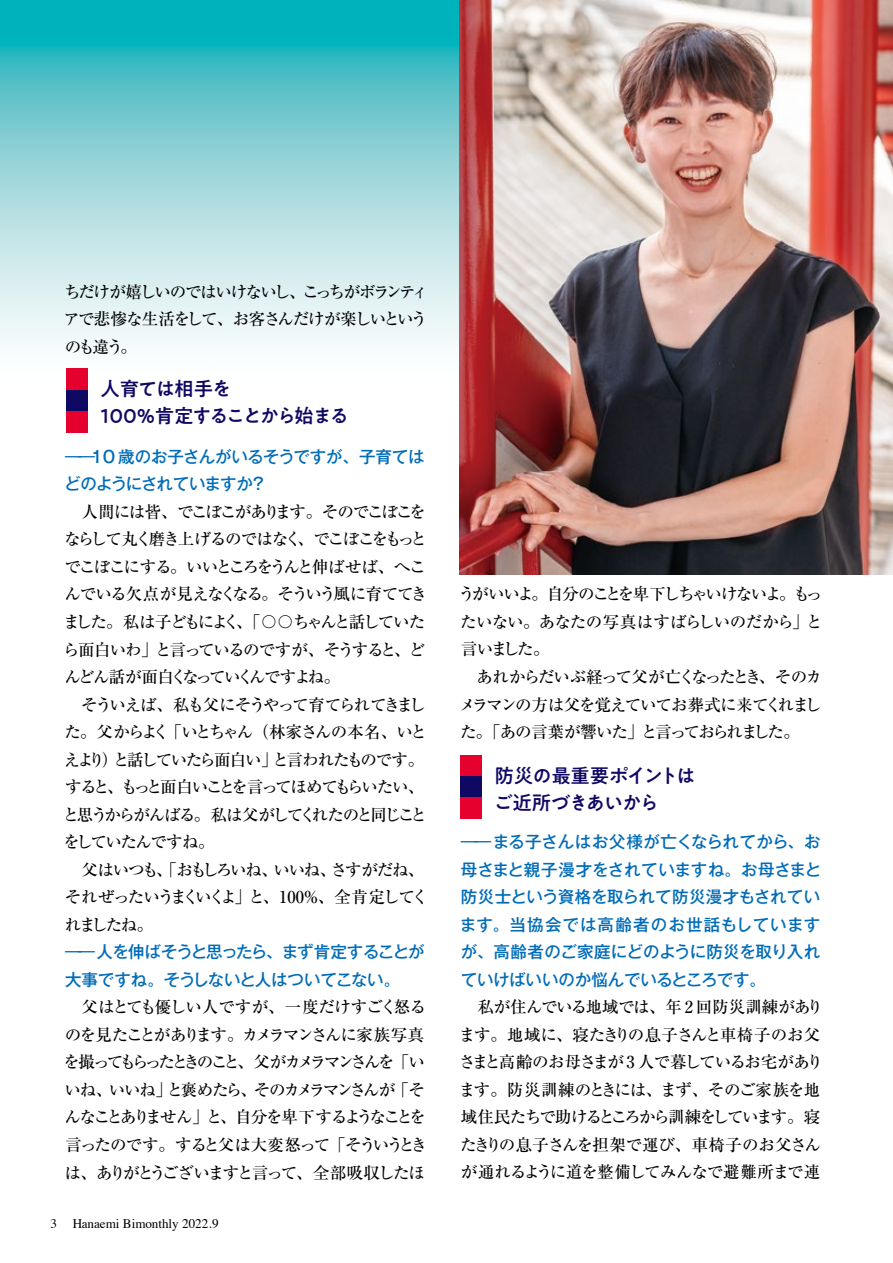
<style>
.page{position:relative;width:893px;height:1263px;background:#fff}
.page>*{position:absolute;margin:0;border:0;box-sizing:border-box;transform-origin:0 0}
.t1{font:500 19.5px/27px "PA1 Gothic Std";letter-spacing:-.06em;color:#100964}
.t2{font:500 16.5px/27.5px "Ryumin Pr 6";letter-spacing:-.095em;color:#000;text-align:justify}
.t3{font:500 16.5px/27.5px "Ryumin Pr 6";letter-spacing:-.12em;color:#000}
.t4{font:500 16.5px/27.5px "Gothic MB101 Pr 6";letter-spacing:-.02em;color:#006cb8}
.t5{font:500 16.5px/27.5px "Ryumin Pr 6";letter-spacing:-.055em;color:#000}
.t6{font:500 16.5px/27.5px "Ryumin Pr 6";letter-spacing:-.075em;color:#000}
.t7{font:500 16.5px/27.5px "Gothic MB101 Pr 6";letter-spacing:-.045em;color:#006cb8}
.t8{font:13.2px "Times";color:#000}
</style>
<div class="page">
<svg style="left:0;top:0;width:459px;height:369px;background:#93d7db"></svg>
<div style="left:460px;top:755px;width:22px;height:22px;background:#e6002d"></div>
<div style="left:460px;top:777px;width:22px;height:21px;background:#100964"></div>
<div style="left:460px;top:798px;width:22px;height:21px;background:#e6002d"></div>
<div style="left:66px;top:369px;width:22px;height:21px;background:#e6002d"></div>
<div style="left:66px;top:390px;width:22px;height:21px;background:#100964"></div>
<div style="left:66px;top:411px;width:22px;height:21px;background:#e6002d"></div>
<img style="left:459px;top:0;width:434px;height:574px">
<p class="t2" style="left:64px;top:277px;width:366px">ちだけが嬉しいのではいけないし、こっちがボランティアで悲惨な生活をして、お客さんだけが楽しいというのも違う。</p>
<p class="t1" style="left:101px;top:377px;width:250px">人育ては相手を<br>100％肯定することから始まる</p>
<p class="t4" style="left:64px;top:442px;width:362px">――10 歳のお子さんがいるそうですが、子育てはどのようにされていますか？</p>
<p class="t2" style="left:63px;top:497px;width:367px;text-align:left">　人間には皆、でこぼこがあります。そのでこぼこをならして丸く磨き上げるのではなく、でこぼこをもっとでこぼこにする。いいところをうんと伸ばせば、へこんでいる欠点が見えなくなる。そういう風に育ててきました。私は子どもによく、「〇〇ちゃんと話していたら面白いわ」と言っているのですが、そうすると、どんどん話が面白くなっていくんですよね。<br>　そういえば、私も父にそうやって育てられてきました。父からよく「いとちゃん（林家さんの本名、いとえより）と話していたら面白い」と言われたものです。すると、もっと面白いことを言ってほめてもらいたい、と思うからがんばる。私は父がしてくれたのと同じことをしていたんですね。<br>　父はいつも、「おもしろいね、いいね、さすがだね、それぜったいうまくいくよ」と、100％、全肯定してくれましたね。</p>
<p class="t7" style="left:65px;top:937px;width:361px">―― 人を伸ばそうと思ったら、まず肯定することが大事ですね。そうしないと人はついてこない。</p>
<p class="t3" style="left:64px;top:993px;width:365px">　父はとても優しい人ですが、一度だけすごく怒るのを見たことがあります。カメラマンさんに家族写真を撮ってもらったときのこと、父がカメラマンさんを「いいね、いいね」と褒めたら、そのカメラマンさんが「そんなことありません」と、自分を卑下するようなことを言ったのです。すると父は大変怒って「そういうときは、ありがとうございますと言って、全部吸収したほ</p>
<p class="t8" style="left:51px;top:1211px;width:170px">3 Hanaemi Bimonthly 2022.9</p>
<p class="t6" style="left:459px;top:580px;width:366px">うがいいよ。自分のことを卑下しちゃいけないよ。もったいない。あなたの写真はすばらしいのだから」と言いました。<br>　あれからだいぶ経って父が亡くなったとき、そのカメラマンの方は父を覚えていてお葬式に来てくれました。「あの言葉が響いた」と言っておられました。</p>
<p class="t1" style="left:493px;top:764px;width:204px">防災の最重要ポイントはご近所づきあいから</p>
<p class="t4" style="left:460px;top:827px;width:363px;text-align:justify">――まる子さんはお父様が亡くなられてから、お母さまと親子漫才をされていますね。お母さまと防災士という資格を取られて防災漫才もされています。当協会では高齢者のお世話もしていますが、高齢者のご家庭にどのように防災を取り入れていけばいいのか悩んでいるところです。</p>
<p class="t5" style="left:459px;top:993px;width:366px">　私が住んでいる地域では、年 2 回防災訓練があります。地域に、寝たきりの息子さんと車椅子のお父さまと高齢のお母さまが 3 人で暮しているお宅があります。防災訓練のときには、まず、そのご家族を地域住民たちで助けるところから訓練をしています。寝たきりの息子さんを担架で運び、車椅子のお父さんが通れるように道を整備してみんなで避難所まで連</p>
</div>
